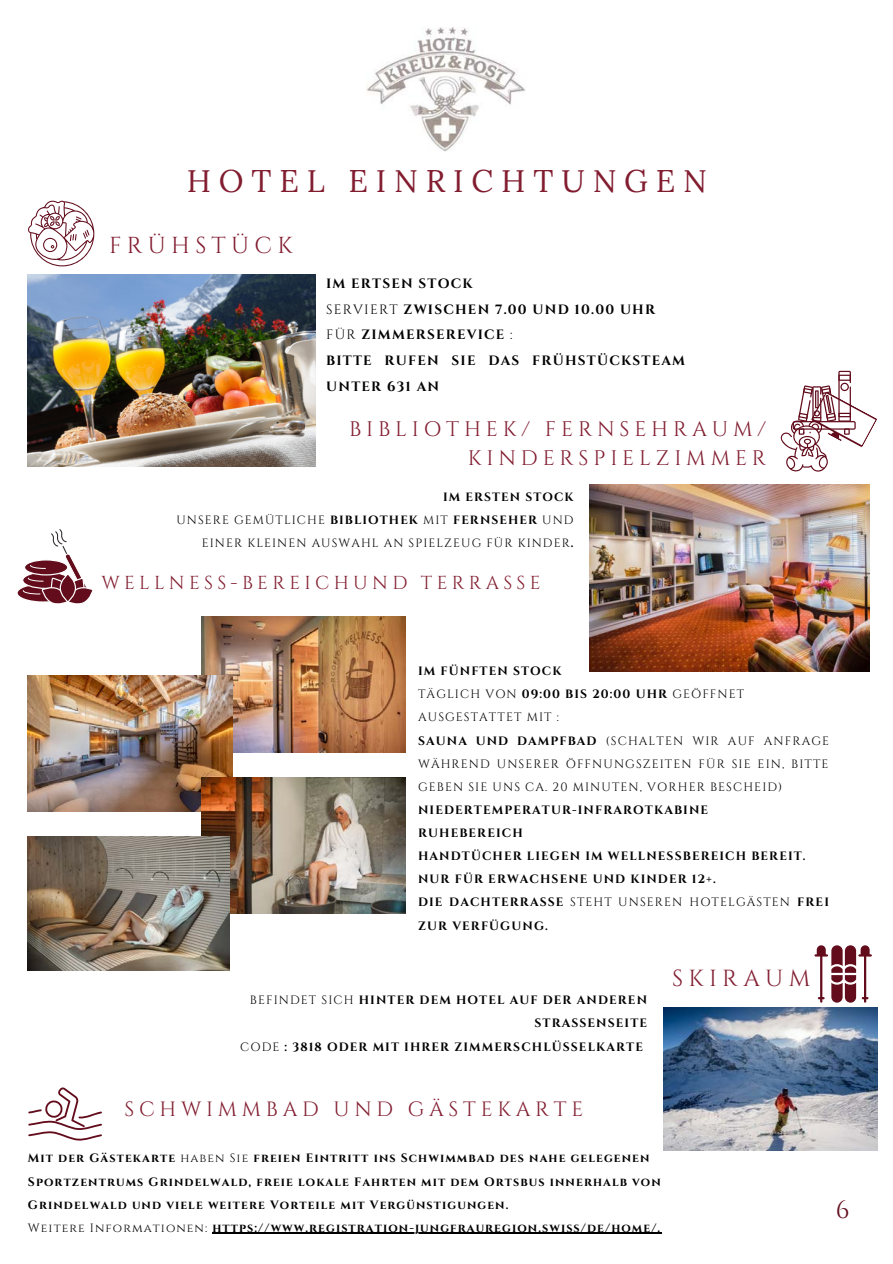
<style>
.page{position:relative;width:893px;height:1264px;background:#fff}
.page>*{position:absolute;margin:0;border:0;box-sizing:border-box;transform-origin:0 0}
.t1{font:31.2px "Lora";letter-spacing:.25em;color:#821d30}
.t2{font:24.6px "Cinzel";color:#620c1c}
.t3{font:23.25px "Cinzel";letter-spacing:.23em;color:#821d30}
.t4{font:23.1px "Cinzel";letter-spacing:.23em;color:#821d30}
.t5{font:21px/29.2px "Cinzel";letter-spacing:.23em;color:#821d30;text-align:right}
.t6{font:20.7px "Cinzel";letter-spacing:.23em;color:#821d30}
.t7{font:18.75px "Cinzel";letter-spacing:.23em;color:#821d30}
.t8{font:700 13.5px/25.8px "Cinzel";letter-spacing:.09em;color:#000}
.t9{font:700 12px/23.1px "Cinzel";letter-spacing:.09em;color:#000}
.t10{font:12px/23.1px "Cinzel";letter-spacing:.09em;color:#000;text-align:right}
.s1{font-weight:400}
.s2{font-weight:700}
</style>
<div class="page">
<img style="left:366px;top:27px;width:160px;height:125px">
<svg style="left:28px;top:200px;width:66px;height:66px"></svg>
<img style="left:28px;top:275px;width:288px;height:191px">
<img style="left:589px;top:485px;width:280px;height:186px">
<svg style="left:780px;top:371px;width:97px;height:101px"></svg>
<svg style="left:17px;top:584px;width:53px;height:18px"></svg>
<div style="left:16px;top:583px;width:54px;height:19px;border:1px solid #fff;border-radius:50%"></div>
<div style="left:22px;top:571px;width:48px;height:18px;border:1px solid #fff;border-radius:50%"></div>
<svg style="left:23px;top:529px;width:70px;height:75px"></svg>
<img style="left:201px;top:616px;width:204px;height:136px">
<img style="left:28px;top:675px;width:205px;height:136px">
<img style="left:201px;top:777px;width:204px;height:136px">
<img style="left:28px;top:836px;width:201px;height:134px">
<svg style="left:814px;top:945px;width:57px;height:57px"></svg>
<img style="left:663px;top:1007px;width:214px;height:142px">
<hr style="left:212px;top:1232px;width:449px;height:1px;background:#000">
<svg style="left:28px;top:1087px;width:74px;height:53px"></svg>
<p class="t1" style="left:187px;top:161px;width:521px">HOTEL EINRICHTUNGEN</p>
<p class="t4" style="left:109px;top:231px;width:185px">FRÜHSTÜCK</p>
<p class="t8" style="left:326px;top:271px;width:148px">IM ERTSEN STOCK</p>
<p class="t8" style="left:326px;top:296px;width:330px"><span class="s1">SERVIERT</span> ZWISCHEN 7.00 UND 10.00 UHR</p>
<p class="t8" style="left:326px;top:322px;width:188px"><span class="s1">FÜR</span> ZIMMERSEREVICE <span class="s1">:</span></p>
<p class="t8" style="left:326px;top:348px;width:360px">BITTE RUFEN SIE DAS FRÜHSTÜCKSTEAM<br>UNTER 631 AN</p>
<p class="t5" style="left:349px;top:415px;width:418px">BIBLIOTHEK/ FERNSEHRAUM/<br>KINDERSPIELZIMMER</p>
<p class="t9" style="left:443px;top:485px;width:132px">IM ERSTEN STOCK</p>
<p class="t10" style="left:176px;top:509px;width:398px">UNSERE GEMÜTLICHE <span class="s2">BIBLIOTHEK</span> MIT <span class="s2">FERNSEHER</span> UND<br>EINER KLEINEN AUSWAHL AN SPIELZEUG FÜR KINDER<span class="s2">.</span></p>
<p class="t7" style="left:101px;top:571px;width:440px">WELLNESS-BEREICHUND TERRASSE</p>
<p class="t9" style="left:418px;top:660px;width:145px">IM FÜNFTEN STOCK</p>
<p class="t10" style="left:418px;top:683px;width:328px">TÄGLICH VON <span class="s2">09:00 BIS 20:00 UHR</span> GEÖFFNET</p>
<p class="t10" style="left:418px;top:706px;width:142px">AUSGESTATTET MIT :</p>
<p class="t10" style="left:418px;top:729px;width:412px;text-align:justify"><span class="s2">SAUNA UND DAMPFBAD</span> (SCHALTEN WIR AUF ANFRAGE WÄHREND UNSERER ÖFFNUNGSZEITEN FÜR SIE EIN, BITTE GEBEN SIE UNS CA. 20 MINUTEN, VORHER BESCHEID)</p>
<p class="t9" style="left:418px;top:798px;width:291px">NIEDERTEMPERATUR-INFRAROTKABINE</p>
<p class="t9" style="left:418px;top:822px;width:106px">RUHEBEREICH</p>
<p class="t9" style="left:418px;top:845px;width:389px">HANDTÜCHER LIEGEN IM WELLNESSBEREICH BEREIT.</p>
<p class="t9" style="left:418px;top:868px;width:299px">NUR FÜR ERWACHSENE UND KINDER 12+.</p>
<p class="t9" style="left:418px;top:891px;width:412px">DIE DACHTERRASSE <span class="s1">STEHT UNSEREN HOTELGÄSTEN</span> FREI<br>ZUR VERFÜGUNG.</p>
<p class="t9" style="left:250px;top:989px;width:399px;text-align:right"><span class="s1">BEFINDET SICH</span> HINTER DEM HOTEL AUF DER ANDEREN<br>STRASSENSEITE</p>
<p class="t9" style="left:240px;top:1035px;width:404px"><span class="s1">CODE</span> : 3818 ODER MIT IHRER ZIMMERSCHLÜSSELKARTE</p>
<p class="t3" style="left:672px;top:963px;width:140px">SKIRAUM</p>
<p class="t6" style="left:125px;top:1096px;width:460px">SCHWIMMBAD UND GÄSTEKARTE</p>
<p class="t9" style="left:28px;top:1147px;width:634px">Mit der Gästekarte <span class="s1">haben Sie</span> freien Eintritt ins Schwimmbad des nahe gelegenen<br>Sportzentrums Grindelwald, freie lokale Fahrten mit dem Ortsbus innerhalb von<br>Grindelwald und viele weitere Vorteile mit Vergünstigungen.</p>
<p class="t9" style="left:28px;top:1216px;width:633px"><span class="s1">Weitere Informationen:</span> https://www.registration-jungfrauregion.swiss/de/home/.</p>
<p class="t2" style="left:835px;top:1194px;width:15px">6</p>
</div>
